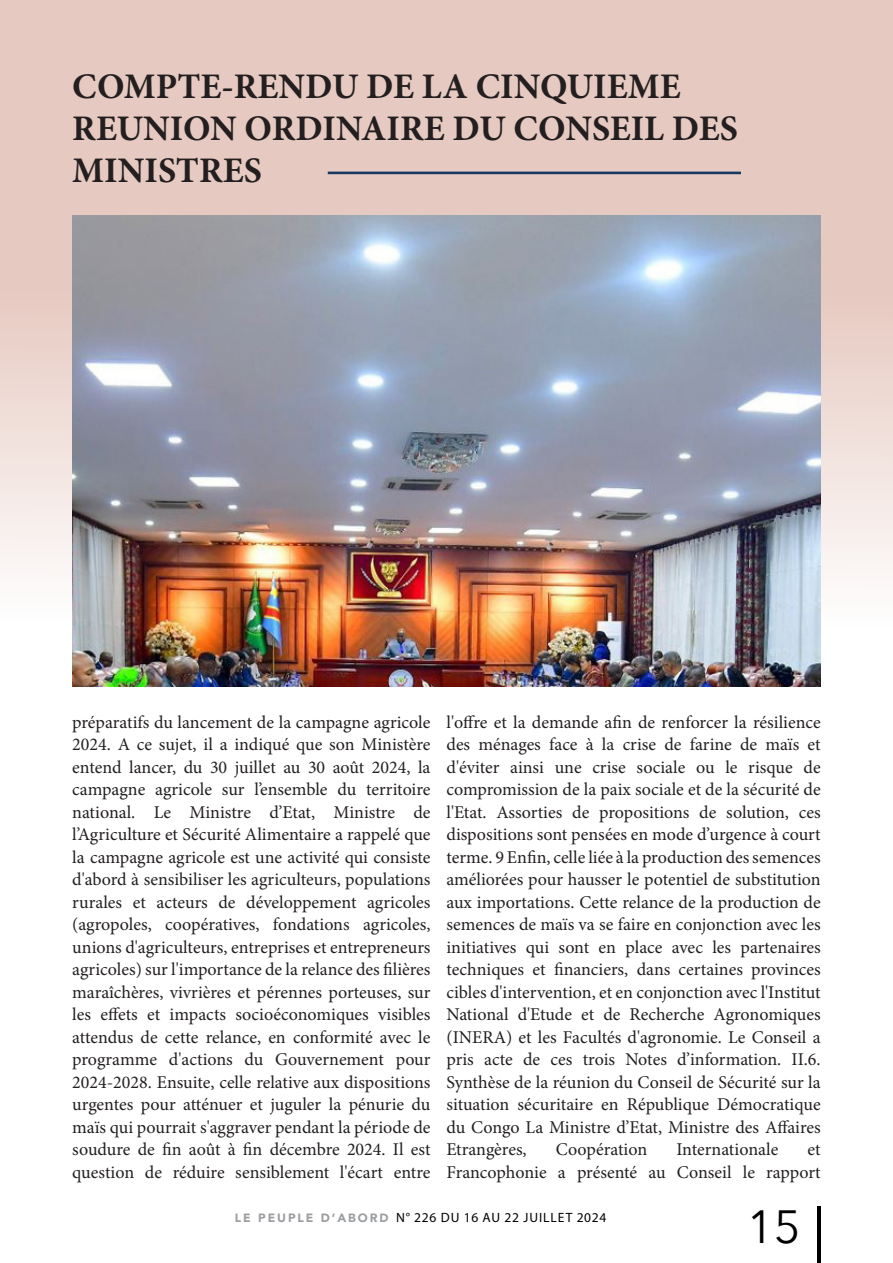
<style>
.page{position:relative;width:893px;height:1263px;background:#fff}
.page>*{position:absolute;margin:0;border:0;box-sizing:border-box;transform-origin:0 0}
.t1{font:46.5px "Avenir Next";color:#000}
.t2{font:700 36px/42px "Minion Pro";color:#231f20}
.t3{font:18px/22.5px "Minion Pro";color:#231f20;text-align:justify}
.t4{font:13.5px "Myriad Pro";letter-spacing:.05em;color:#000}
.s1{font-family:"Avenir";font-weight:900;font-size:12px;color:#9b9da0}
</style>
<div class="page">
<hr style="left:817px;top:1206px;width:4px;height:57px;background:#000">
<svg style="left:0;top:0;width:893px;height:576px;background:#e7ccc4"></svg>
<img style="left:72px;top:215px;width:749px;height:472px">
<hr style="left:328px;top:172px;width:413px;height:2px;background:#143861">
<p class="t2" style="left:72px;top:66px;width:667px">COMPTE-RENDU DE LA CINQUIEME<br>REUNION ORDINAIRE DU CONSEIL DES<br>MINISTRES</p>
<p class="t3" style="left:72px;top:711px;width:360px">préparatifs du lancement de la campagne agricole 2024. A ce sujet, il a indiqué que son Ministère entend lancer, du 30 juillet au 30 août 2024, la campagne agricole sur l’ensemble du territoire national. Le Ministre d’Etat, Ministre de l’Agriculture et Sécurité Alimentaire a rappelé que la campagne agricole est une activité qui consiste d'abord à sensibiliser les agriculteurs, populations rurales et acteurs de développement agricoles (agropoles, coopératives, fondations agricoles, unions d'agriculteurs, entreprises et entrepreneurs agricoles) sur l'importance de la relance des filières maraîchères, vivrières et pérennes porteuses, sur les effets et impacts socioéconomiques visibles attendus de cette relance, en conformité avec le programme d'actions du Gouvernement pour 2024-2028. Ensuite, celle relative aux dispositions urgentes pour atténuer et juguler la pénurie du maïs qui pourrait s'aggraver pendant la période de soudure de fin août à fin décembre 2024. Il est question de réduire sensiblement l'écart entre</p>
<p class="t3" style="left:446px;top:711px;width:376px">l'offre et la demande afin de renforcer la résilience des ménages face à la crise de farine de maïs et d'éviter ainsi une crise sociale ou le risque de compromission de la paix sociale et de la sécurité de l'Etat. Assorties de propositions de solution, ces dispositions sont pensées en mode d’urgence à court terme. 9 Enfin, celle liée à la production des semences améliorées pour hausser le potentiel de substitution aux importations. Cette relance de la production de semences de maïs va se faire en conjonction avec les initiatives qui sont en place avec les partenaires techniques et financiers, dans certaines provinces cibles d'intervention, et en conjonction avec l'Institut National d'Etude et de Recherche Agronomiques (INERA) et les Facultés d'agronomie. Le Conseil a pris acte de ces trois Notes d’information. II.6.<br>Synthèse de la réunion du Conseil de Sécurité sur la situation sécuritaire en République Démocratique du Congo La Ministre d’Etat, Ministre des Affaires Etrangères,</p>
<p class="t3" style="left:556px;top:1138px;width:93px">Coopération</p>
<p class="t3" style="left:676px;top:1138px;width:103px">Internationale</p>
<p class="t3" style="left:446px;top:1138px;width:376px;text-align:right">et<br>Francophonie a présenté au Conseil le rapport</p>
<p class="t4" style="left:235px;top:1209px;width:373px"><span class="s1">LE PEUPLE D’ABORD</span> N° 226 DU 16 AU 22 JUILLET 2024</p>
<h1 class="t1" style="left:747px;top:1187px;width:55px">15</h1>
</div>
